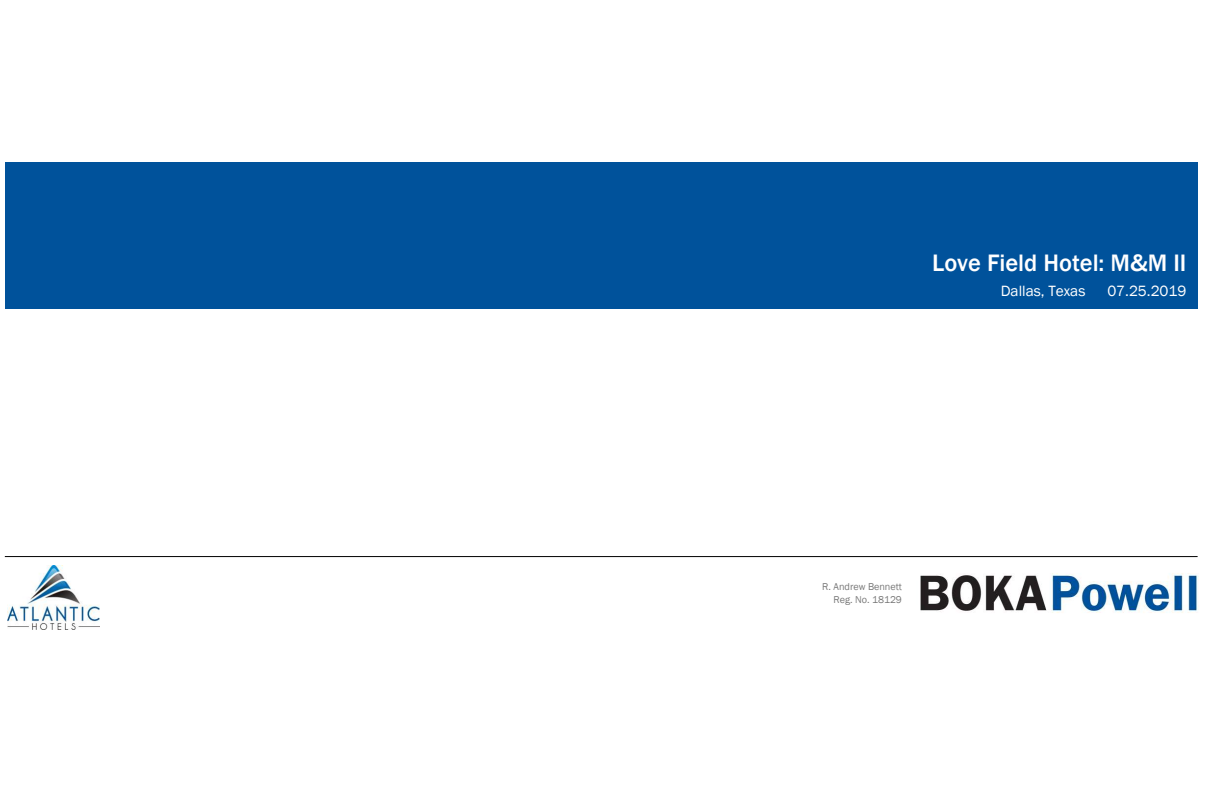
<style>
.page{position:relative;width:1224px;height:792px;background:#fff}
.page>*{position:absolute;margin:0;border:0;box-sizing:border-box;transform-origin:0 0}
.t1{font:500 24.5px "Franklin Gothic";color:#fff}
.t2{font:15.3px "Franklin Gothic";color:#fff}
.t3{font:10.2px/12.7px "Franklin Gothic";color:#787878;text-align:right}
</style>
<div class="page">
<img style="left:920px;top:573px;width:279px;height:40px">
<div style="left:5px;top:162px;width:1193px;height:147px;background:#00529b"></div>
<svg style="left:4px;top:556px;width:1194px;height:1px"></svg>
<img style="left:8px;top:566px;width:91px;height:64px">
<h1 class="t1" style="left:932px;top:248px;width:256px">Love Field Hotel: M&amp;M II</h1>
<h2 class="t2" style="left:1001px;top:282px;width:86px">Dallas, Texas</h2>
<h2 class="t2" style="left:1107px;top:282px;width:81px">07.25.2019</h2>
<p class="t3" style="left:822px;top:581px;width:81px">R. Andrew Bennett<br>Reg. No. 18129</p>
</div>
